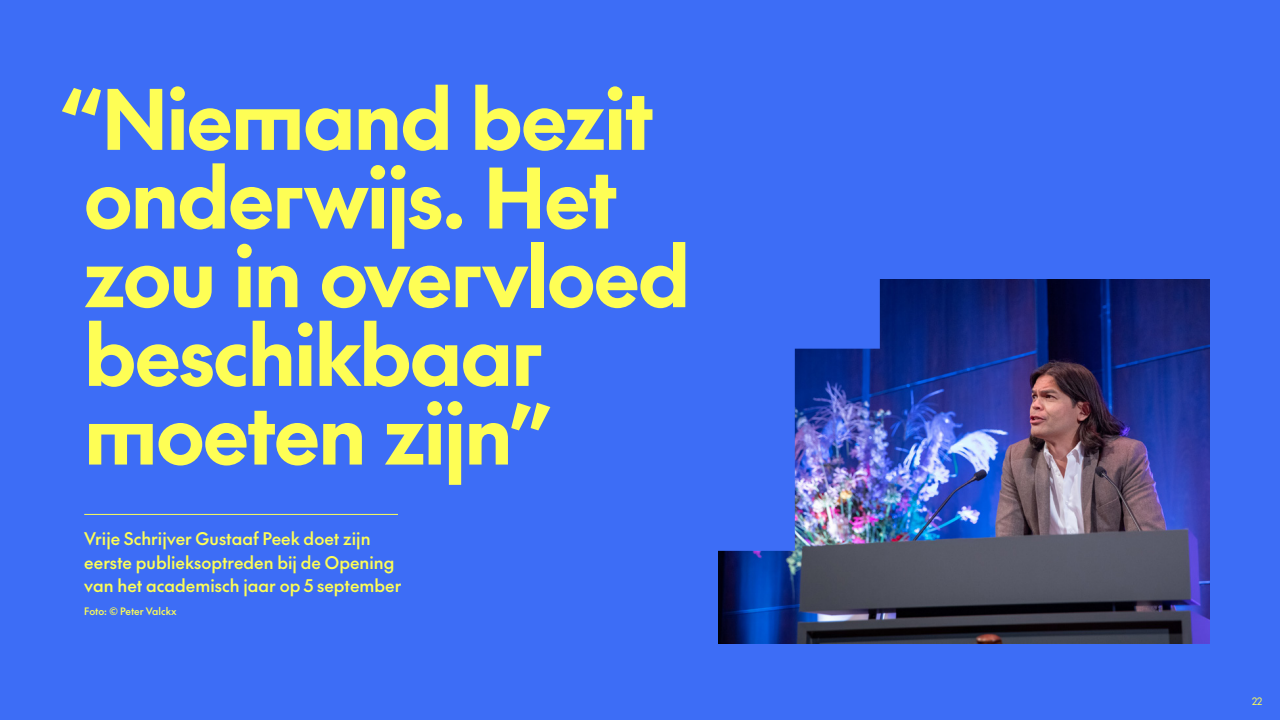
<style>
.page{position:relative;width:1280px;height:720px;background:#3d6df6}
.page>*{position:absolute;margin:0;border:0;box-sizing:border-box;transform-origin:0 0}
.t1{font:700 80.9px/78.7px "The Future";letter-spacing:-.015em;color:#fefe55}
.t2{font:500 17px/23.1px "The Future";color:#fefe55}
.t3{font:500 10px "The Future";color:#fefe55}
.t4{font:10px "The Future";color:#fefe55}
</style>
<div class="page">
<img style="left:718px;top:279px;width:492px;height:364px">
<img style="left:718px;top:279px;width:162px;height:272px">
<hr style="left:84px;top:514px;width:314px;height:1px;background:#fefe55">
<p class="t1" style="left:60px;top:77px;width:631px">“Niemand bezit onderwijs. Het zou in overvloed beschikbaar moeten zijn”</p>
<p class="t2" style="left:84px;top:527px;width:319px">Vrije Schrijver Gustaaf Peek doet zijn eerste publieksoptreden bij de Opening van het academisch jaar op 5 september</p>
<p class="t3" style="left:84px;top:604px;width:94px">Foto: © Peter Valckx</p>
<p class="t4" style="left:1252px;top:694px;width:12px">22</p>
</div>
